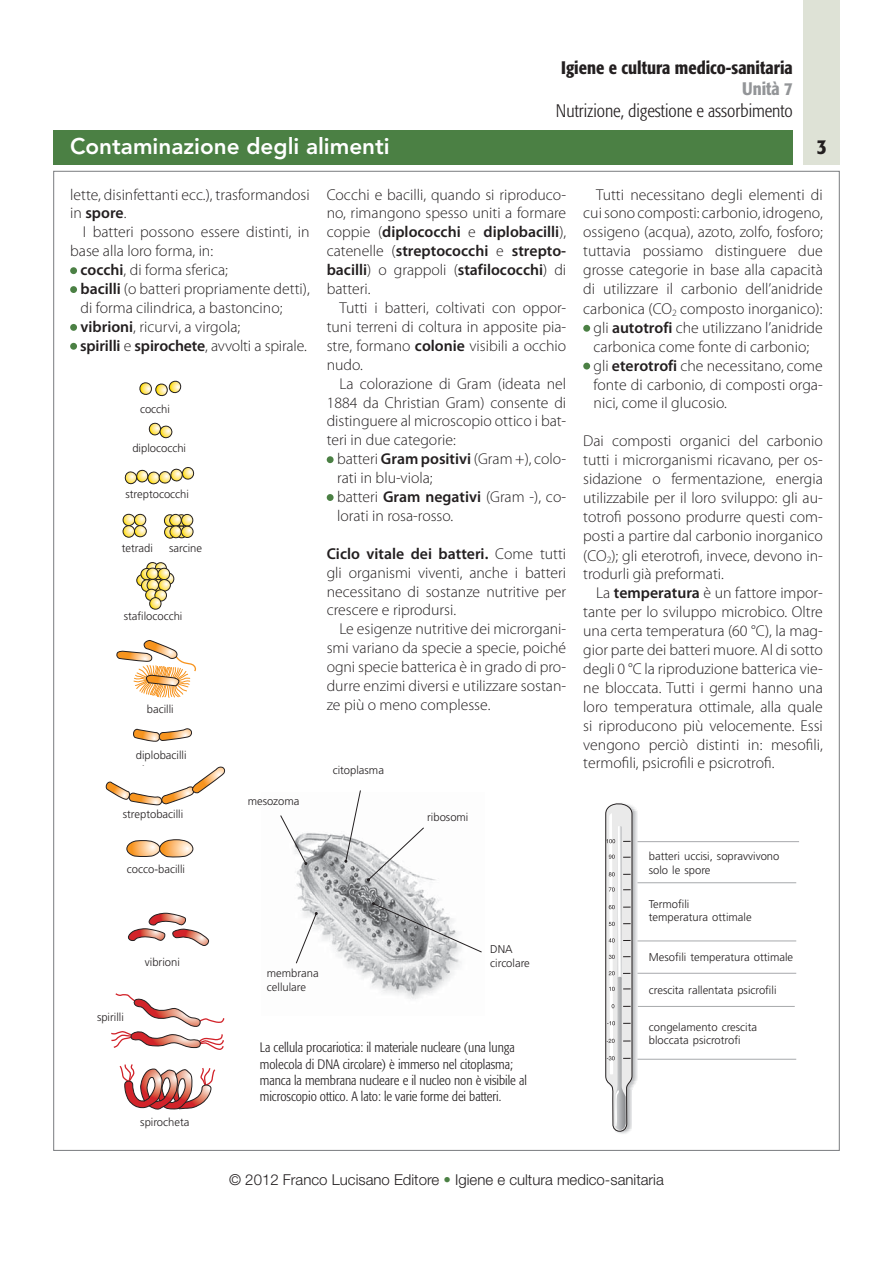
<style>
.page{position:relative;width:893px;height:1263px;background:#fff}
.page>*{position:absolute;margin:0;border:0;box-sizing:border-box;transform-origin:0 0}
.t1{font:800 22.5px "Avenir LT Std";color:#fff}
.t2{font:500 condensed 21px "Formata";color:#231f20}
.t3{font:300 condensed 18px "Formata";color:#231f20}
.t4{font:500 condensed 18px "Formata";color:#231f20}
.t5{font:500 condensed 18px "Formata";color:#939598}
.t6{font:300 15.75px/18.9px "Myriad Pro";color:#231f20;text-align:justify}
.t7{font:600 15.75px "Myriad Pro";letter-spacing:-.01em;color:#231f20}
.t8{font:300 15px "Helvetica Neue LT Std";color:#231f20}
.t9{font:300 condensed 13.5px/16.2px "Formata";color:#231f20}
.t10{font:12.3px "Helvetica";color:#231f20}
.t11{font:300 11.25px/13.5px "Frutiger LT Std";color:#231f20}
.s1{font-weight:600}
.s2{font-weight:300}
.s3{color:#4b8044}
</style>
<div class="page">
<div style="left:53px;top:130px;width:740px;height:34px;background:#4b8044"></div>
<div style="left:804px;top:0;width:36px;height:164px;background:#dee2d6"></div>
<div style="left:70px;top:267px;width:7px;height:7px;background:#4b8044;border-radius:50%"></div>
<div style="left:70px;top:286px;width:7px;height:7px;background:#4b8044;border-radius:50%"></div>
<div style="left:70px;top:324px;width:7px;height:7px;background:#4b8044;border-radius:50%"></div>
<div style="left:70px;top:343px;width:7px;height:7px;background:#4b8044;border-radius:50%"></div>
<div style="left:327px;top:456px;width:7px;height:7px;background:#4b8044;border-radius:50%"></div>
<div style="left:327px;top:494px;width:7px;height:7px;background:#4b8044;border-radius:50%"></div>
<svg style="left:149px;top:423px;width:23px;height:15px"></svg>
<div style="left:123px;top:525px;width:12px;height:13px;border:1px solid #231f20;border-radius:50%"></div>
<svg style="left:123px;top:514px;width:24px;height:23px"></svg>
<div style="left:134px;top:525px;width:13px;height:12px;border:1px solid #231f20;border-radius:50%"></div>
<div style="left:136px;top:574px;width:13px;height:12px;border:1px solid #231f20;border-radius:50%"></div>
<svg style="left:164px;top:514px;width:29px;height:24px"></svg>
<div style="left:181px;top:526px;width:12px;height:12px;border:1px solid #231f20;border-radius:50%"></div>
<svg style="left:137px;top:562px;width:37px;height:47px"></svg>
<div style="left:149px;top:597px;width:12px;height:12px;border:1px solid #231f20;border-radius:50%"></div>
<svg style="left:124px;top:467px;width:70px;height:18px"></svg>
<svg style="left:139px;top:380px;width:43px;height:16px"></svg>
<svg style="left:133px;top:728px;width:59px;height:14px"></svg>
<svg style="left:106px;top:766px;width:120px;height:39px"></svg>
<svg style="left:116px;top:640px;width:80px;height:58px"></svg>
<svg style="left:127px;top:839px;width:66px;height:18px"></svg>
<svg style="left:128px;top:913px;width:81px;height:33px"></svg>
<svg style="left:111px;top:993px;width:114px;height:57px"></svg>
<svg style="left:119px;top:1064px;width:97px;height:46px"></svg>
<img style="left:296px;top:833px;width:165px;height:166px">
<svg style="left:367px;top:827px;width:58px;height:54px"></svg>
<svg style="left:344px;top:790px;width:17px;height:73px"></svg>
<svg style="left:295px;top:912px;width:23px;height:52px"></svg>
<svg style="left:372px;top:902px;width:110px;height:51px"></svg>
<svg style="left:280px;top:815px;width:27px;height:50px"></svg>
<div style="left:583px;top:325px;width:7px;height:7px;background:#4b8044;border-radius:50%"></div>
<div style="left:583px;top:363px;width:7px;height:6px;background:#4b8044;border-radius:50%"></div>
<img style="left:636px;top:811px;width:1px;height:270px">
<svg style="left:606px;top:803px;width:30px;height:331px"></svg>
<hr style="left:637px;top:841px;width:162px;height:1px;background:#a7a9ac">
<hr style="left:637px;top:882px;width:159px;height:1px;background:#a7a9ac">
<hr style="left:637px;top:940px;width:159px;height:1px;background:#a7a9ac">
<hr style="left:637px;top:973px;width:159px;height:1px;background:#a7a9ac">
<hr style="left:638px;top:1006px;width:157px;height:1px;background:#a7a9ac">
<hr style="left:637px;top:1059px;width:159px;height:1px;background:#a7a9ac">
<p class="t4" style="left:561px;top:60px;width:233px">Igiene e cultura medico-sanitaria</p>
<p class="t5" style="left:742px;top:82px;width:52px">Unità 7</p>
<p class="t3" style="left:556px;top:103px;width:238px">Nutrizione, digestione e assorbimento</p>
<h1 class="t1" style="left:70px;top:137px;width:321px">Contaminazione degli alimenti</h1>
<h2 class="t2" style="left:817px;top:137px;width:12px">3</h2>
<p class="t6" style="left:70px;top:186px;width:241px">lette, disinfettanti ecc.), trasformandosi in <span class="s1">spore</span>.</p>
<p class="t6" style="left:83px;top:224px;width:228px">I batteri possono essere distinti, in</p>
<p class="t6" style="left:70px;top:243px;width:144px">base alla loro forma, in:</p>
<p class="t6" style="left:80px;top:262px;width:149px"><span class="s1">cocchi</span>, di forma sferica;</p>
<p class="t6" style="left:80px;top:281px;width:231px"><span class="s1">bacilli</span> (o batteri propriamente detti),</p>
<p class="t6" style="left:80px;top:300px;width:203px">di forma cilindrica, a bastoncino;</p>
<p class="t6" style="left:80px;top:318px;width:161px"><span class="s1">vibrioni</span>, ricurvi, a virgola;</p>
<p class="t7" style="left:80px;top:340px;width:228px">spirilli <span class="s2">e</span> spirochete<span class="s2">, avvolti a spirale.</span></p>
<p class="t6" style="left:327px;top:186px;width:241px">Cocchi e bacilli, quando si riproduco&shy;no, rimangono spesso uniti a formare coppie (<span class="s1">diplococchi</span> e <span class="s1">diplobacilli</span>), catenelle (<span class="s1">streptococchi</span> e <span class="s1">strepto&shy;bacilli</span>) o grappoli (<span class="s1">stafilococchi</span>) di batteri.</p>
<p class="t6" style="left:327px;top:300px;width:241px;text-indent:13px">Tutti i batteri, coltivati con oppor&shy;tuni terreni di coltura in apposite pia&shy;stre, formano <span class="s1">colonie</span> visibili a occhio nudo.</p>
<p class="t6" style="left:327px;top:375px;width:241px;text-indent:13px">La colorazione di Gram (ideata nel 1884 da Christian Gram) consente di distinguere al microscopio ottico i bat&shy;teri in due categorie:</p>
<p class="t6" style="left:337px;top:451px;width:231px;text-align:left">batteri <span class="s1">Gram positivi</span> (Gram +), colo&shy;rati in blu-viola;<br>batteri <span class="s1">Gram negativi</span> (Gram -), co&shy;lorati in rosa-rosso.</p>
<p class="t6" style="left:327px;top:545px;width:241px"><span class="s1">Ciclo vitale dei batteri.</span> Come tutti gli organismi viventi, anche i batteri necessitano di sostanze nutritive per crescere e riprodursi.</p>
<p class="t6" style="left:327px;top:621px;width:241px;text-indent:13px">Le esigenze nutritive dei microrgani&shy;smi variano da specie a specie, poiché ogni specie batterica è in grado di pro&shy;durre enzimi diversi e utilizzare sostan&shy;ze più o meno complesse.</p>
<p class="t6" style="left:596px;top:186px;width:228px">Tutti necessitano degli elementi di</p>
<p class="t6" style="left:583px;top:205px;width:241px">cui sono composti: carbonio, idrogeno,</p>
<p class="t6" style="left:583px;top:224px;width:241px">ossigeno (acqua), azoto, zolfo, fosforo;</p>
<p class="t6" style="left:583px;top:243px;width:241px">tuttavia possiamo distinguere due</p>
<p class="t6" style="left:583px;top:262px;width:241px">grosse categorie in base alla capacità</p>
<p class="t6" style="left:583px;top:281px;width:241px">di utilizzare il carbonio dell’anidride</p>
<p class="t6" style="left:583px;top:300px;width:241px">carbonica (CO<sub>2</sub> composto inorganico):</p>
<p class="t6" style="left:594px;top:319px;width:231px">gli <span class="s1">autotrofi</span> che utilizzano l’anidride</p>
<p class="t6" style="left:594px;top:338px;width:217px">carbonica come fonte di carbonio;</p>
<p class="t6" style="left:594px;top:357px;width:231px">gli <span class="s1">eterotrofi</span> che necessitano, come</p>
<p class="t6" style="left:594px;top:376px;width:231px">fonte di carbonio, di composti orga-</p>
<p class="t6" style="left:594px;top:395px;width:135px">nici, come il glucosio.</p>
<p class="t6" style="left:583px;top:433px;width:241px">Dai composti organici del carbonio tutti i microrganismi ricavano, per os&shy;sidazione o fermentazione, energia utilizzabile per il loro sviluppo: gli au&shy;totrofi possono produrre questi com&shy;posti a partire dal carbonio inorganico (CO<sub>2</sub>); gli eterotrofi, invece, devono in&shy;trodurli già preformati.</p>
<p class="t6" style="left:583px;top:585px;width:241px;text-indent:13px">La <span class="s1">temperatura</span> è un fattore impor&shy;tante per lo sviluppo microbico. Oltre una certa temperatura (60 °C), la mag&shy;gior parte dei batteri muore. Al di sotto degli 0 °C la riproduzione batterica vie&shy;ne bloc cata. Tutti i germi hanno una loro temperatura ottimale, alla quale si riproducono più velocemente. Essi vengono perciò distinti in: mesofili, termofili, psicrofili e psicrotrofi.</p>
<p class="t11" style="left:140px;top:403px;width:31px">cocchi</p>
<p class="t11" style="left:132px;top:442px;width:55px">diplococchi</p>
<p class="t11" style="left:125px;top:489px;width:65px">streptococchi</p>
<p class="t10" style="left:144px;top:405px;width:36px">cocchi</p>
<p class="t10" style="left:131px;top:445px;width:62px">diplococchi</p>
<p class="t10" style="left:123px;top:491px;width:74px">streptococchi</p>
<p class="t11" style="left:122px;top:542px;width:33px">tetradi</p>
<p class="t11" style="left:169px;top:542px;width:34px">sarcine</p>
<p class="t10" style="left:113px;top:543px;width:35px">tetradi</p>
<p class="t10" style="left:163px;top:542px;width:41px">sarcine</p>
<p class="t11" style="left:124px;top:610px;width:60px">stafilococchi</p>
<p class="t10" style="left:122px;top:613px;width:68px">stafilococchi</p>
<p class="t11" style="left:147px;top:703px;width:28px">bacilli</p>
<p class="t10" style="left:145px;top:705px;width:32px">bacilli</p>
<p class="t10" style="left:133px;top:753px;width:58px">diplobacilli</p>
<p class="t11" style="left:136px;top:749px;width:52px">diplobacilli</p>
<p class="t11" style="left:333px;top:764px;width:53px">citoplasma</p>
<p class="t11" style="left:123px;top:808px;width:62px">streptobacilli</p>
<p class="t10" style="left:127px;top:812px;width:70px">streptobacilli</p>
<p class="t11" style="left:127px;top:863px;width:60px">cocco-bacilli</p>
<p class="t11" style="left:97px;top:1011px;width:28px">spirilli</p>
<p class="t11" style="left:145px;top:956px;width:36px">vibrioni</p>
<p class="t10" style="left:146px;top:958px;width:40px">vibrioni</p>
<p class="t11" style="left:140px;top:1116px;width:51px">spirocheta</p>
<p class="t11" style="left:248px;top:795px;width:53px">mesozoma</p>
<p class="t11" style="left:267px;top:967px;width:53px">membrana cellulare</p>
<p class="t11" style="left:427px;top:811px;width:43px">ribosomi</p>
<p class="t11" style="left:490px;top:943px;width:41px">DNA circolare</p>
<p class="t9" style="left:260px;top:1040px;width:269px">La cellula procariotica: il materiale nucleare (una lunga molecola di DNA circolare) è immerso nel citoplasma; manca la membrana nucleare e il nucleo non è visibile al microscopio ottico. A lato: le varie forme dei batteri.</p>
<p class="t11" style="left:649px;top:850px;width:132px">batteri uccisi, sopravvivono solo le spore</p>
<p class="t11" style="left:649px;top:898px;width:104px">Termofili temperatura ottimale</p>
<p class="t11" style="left:649px;top:951px;width:146px">Mesofili temperatura ottimale</p>
<p class="t11" style="left:649px;top:984px;width:129px">crescita rallentata psicrofili</p>
<p class="t11" style="left:649px;top:1021px;width:110px">congelamento crescita bloccata psicrotrofi</p>
<p class="t8" style="left:229px;top:1174px;width:436px">© 2012 Franco Lucisano Editore <span class="s3">•</span> Igiene e cultura medico-sanitaria</p>
</div>
